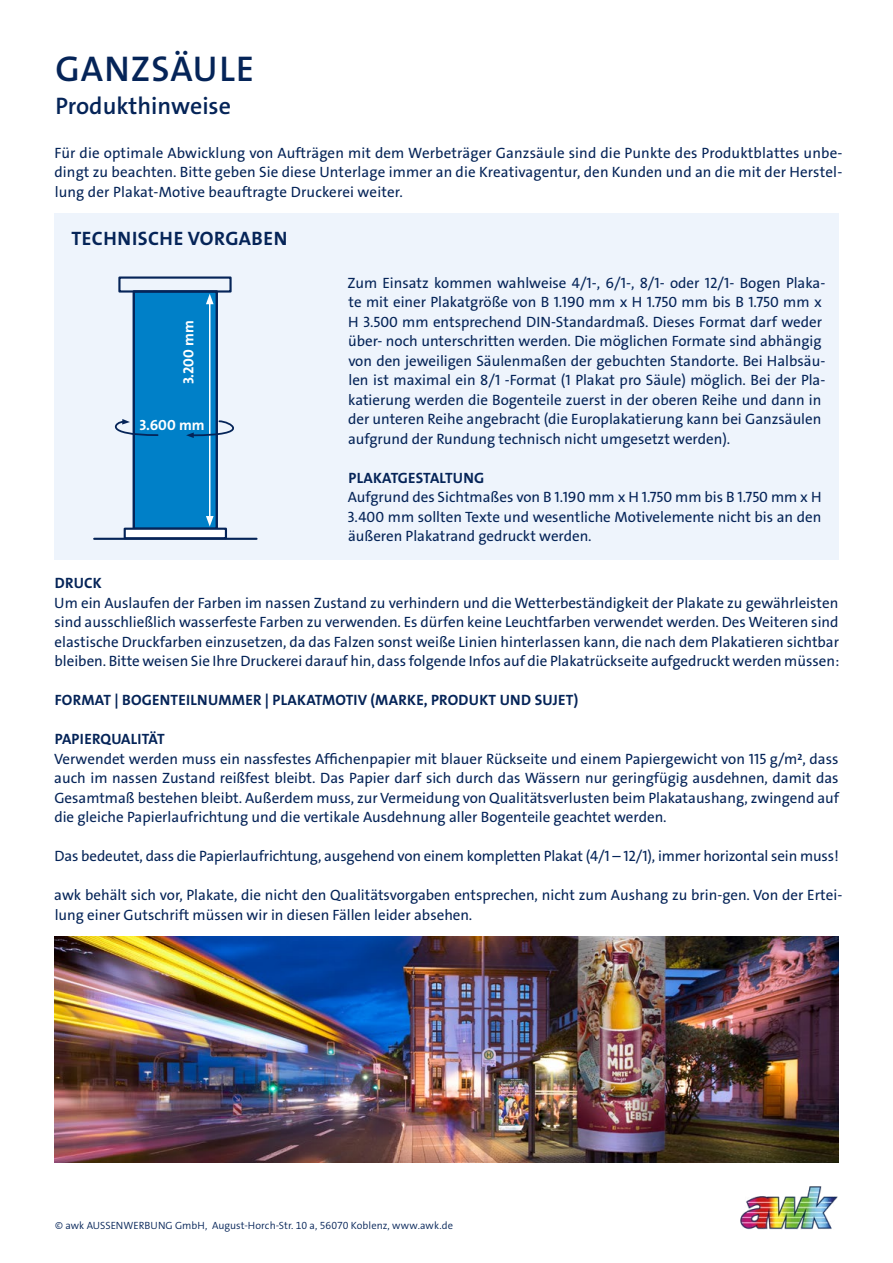
<style>
.page{position:relative;width:893px;height:1263px;background:#fff}
.page>*{position:absolute;margin:0;border:0;box-sizing:border-box;transform-origin:0 0}
.t1{font:36px "The Sans LP6 Se Bld";letter-spacing:.03em;color:#052458}
.t2{font:24px "The Sans LP6 Se Bld";color:#052458}
.t3{font:19.5px "The Sans LP7 Bld";letter-spacing:.025em;color:#052458}
.t4{font:15px/19.5px "The Sans LP5 Plain";color:#052458;text-align:justify}
.t5{font:15px "The Sans LP7 Bld";letter-spacing:.015em;color:#052458}
.t6{font:14.85px "The Sans LP7 Bld";color:#fff}
.t7{font:10.5px "The Sans LP4 Se Lig";letter-spacing:.005em;color:#052458}
</style>
<div class="page">
<div style="left:54px;top:214px;width:785px;height:346px;background:#eef4fc"></div>
<img style="left:740px;top:1186px;width:98px;height:43px">
<div style="left:134px;top:291px;width:83px;height:237px;background:#0080c8"></div>
<div style="left:118px;top:276px;width:114px;height:17px;border:2px solid #052458"></div>
<hr style="left:94px;top:538px;width:163px;height:2px;background:#052458">
<div style="left:133px;top:290px;width:85px;height:240px;border:2px solid #052458"></div>
<hr style="left:209px;top:302px;width:1px;height:216px;background:#fff">
<svg style="left:206px;top:516px;width:8px;height:10px"></svg>
<svg style="left:206px;top:294px;width:8px;height:10px"></svg>
<svg style="left:186px;top:419px;width:48px;height:19px"></svg>
<svg style="left:114px;top:419px;width:45px;height:18px"></svg>
<div style="left:124px;top:528px;width:103px;height:11px;background:#fff;border:2px solid #052458"></div>
<img style="left:55px;top:937px;width:783px;height:225px">
<h1 class="t1" style="left:56px;top:45px;width:200px">GANZSÄULE</h1>
<h2 class="t2" style="left:55px;top:90px;width:177px">Produkthinweise</h2>
<p class="t4" style="left:54px;top:143px;width:789px">Für die optimale Abwicklung von Aufträgen mit dem Werbeträger Ganzsäule sind die Punkte des Produktblattes unbe&shy;dingt zu beachten. Bitte geben Sie diese Unterlage immer an die Kreativagentur, den Kunden und an die mit der Herstel&shy;lung der Plakat-Motive beauftragte Druckerei weiter.</p>
<h3 class="t3" style="left:71px;top:226px;width:217px">TECHNISCHE VORGABEN</h3>
<p class="t6" style="left:179px;top:384px;width:66px;rotate:-90deg">3.200 mm</p>
<p class="t6" style="left:139px;top:415px;width:67px">3.600 mm</p>
<p class="t4" style="left:348px;top:273px;width:479px;text-align:left">Zum Einsatz kommen wahlweise 4/1-, 6/1-, 8/1- oder 12/1- Bogen Plaka&shy;te mit einer Plakatgröße von B 1.190 mm x H 1.750 mm bis B 1.750 mm x H 3.500 mm entsprechend DIN-Standardmaß. Dieses Format darf weder über- noch unterschritten werden. Die möglichen Formate sind abhängig von den jeweiligen Säulenmaßen der gebuchten Standorte. Bei Halbsäu&shy;len ist maximal ein 8/1 -Format (1 Plakat pro Säule) möglich. Bei der Pla&shy;katierung werden die Bogenteile zuerst in der oberen Reihe und dann in der unteren Reihe angebracht (die Europlakatierung kann bei Ganzsäulen aufgrund der Rundung technisch nicht umgesetzt werden).</p>
<p class="t5" style="left:349px;top:468px;width:137px">PLAKATGESTALTUNG</p>
<p class="t4" style="left:348px;top:487px;width:475px">Aufgrund des Sichtmaßes von B 1.190 mm x H 1.750 mm bis B 1.750 mm x H 3.400 mm sollten Texte und wesentliche Motivelemente nicht bis an den äußeren Plakatrand gedruckt werden.</p>
<p class="t5" style="left:55px;top:573px;width:49px">DRUCK</p>
<p class="t4" style="left:54px;top:593px;width:787px">Um ein Auslaufen der Farben im nassen Zustand zu verhindern und die Wetterbeständigkeit der Plakate zu gewährleisten sind ausschließlich wasserfeste Farben zu verwenden. Es dürfen keine Leuchtfarben verwendet werden. Des Weiteren sind elastische Druckfarben einzusetzen, da das Falzen sonst weiße Linien hinterlassen kann, die nach dem Plakatieren sichtbar bleiben. Bitte weisen Sie Ihre Druckerei darauf hin, dass folgende Infos auf die Plakatrückseite aufgedruckt werden müssen:</p>
<p class="t5" style="left:55px;top:690px;width:525px">FORMAT | BOGENTEILNUMMER | PLAKATMOTIV (MARKE, PRODUKT UND SUJET)</p>
<p class="t5" style="left:55px;top:729px;width:111px">PAPIERQUALITÄT</p>
<p class="t4" style="left:54px;top:749px;width:786px">Verwendet werden muss ein nassfestes Affichenpapier mit blauer Rückseite und einem Papiergewicht von 115 g/m², dass auch im nassen Zustand reißfest bleibt. Das Papier darf sich durch das Wässern nur geringfügig ausdehnen, damit das Gesamtmaß bestehen bleibt. Außerdem muss, zur Vermeidung von Qualitätsverlusten beim Plakataushang, zwingend auf die gleiche Papierlaufrichtung und die vertikale Ausdehnung aller Bogenteile geachtet werden.</p>
<p class="t4" style="left:55px;top:846px;width:786px">Das bedeutet, dass die Papierlaufrichtung, ausgehend von einem kompletten Plakat (4/1 – 12/1), immer horizontal sein muss!</p>
<p class="t4" style="left:54px;top:885px;width:789px">awk behält sich vor, Plakate, die nicht den Qualitätsvorgaben entsprechen, nicht zum Aushang zu brin-gen. Von der Ertei&shy;lung einer Gutschrift müssen wir in diesen Fällen leider absehen.</p>
<p class="t7" style="left:55px;top:1218px;width:399px">© awk AUSSENWERBUNG GmbH, August-Horch-Str. 10 a, 56070 Koblenz, www.awk.de</p>
</div>
